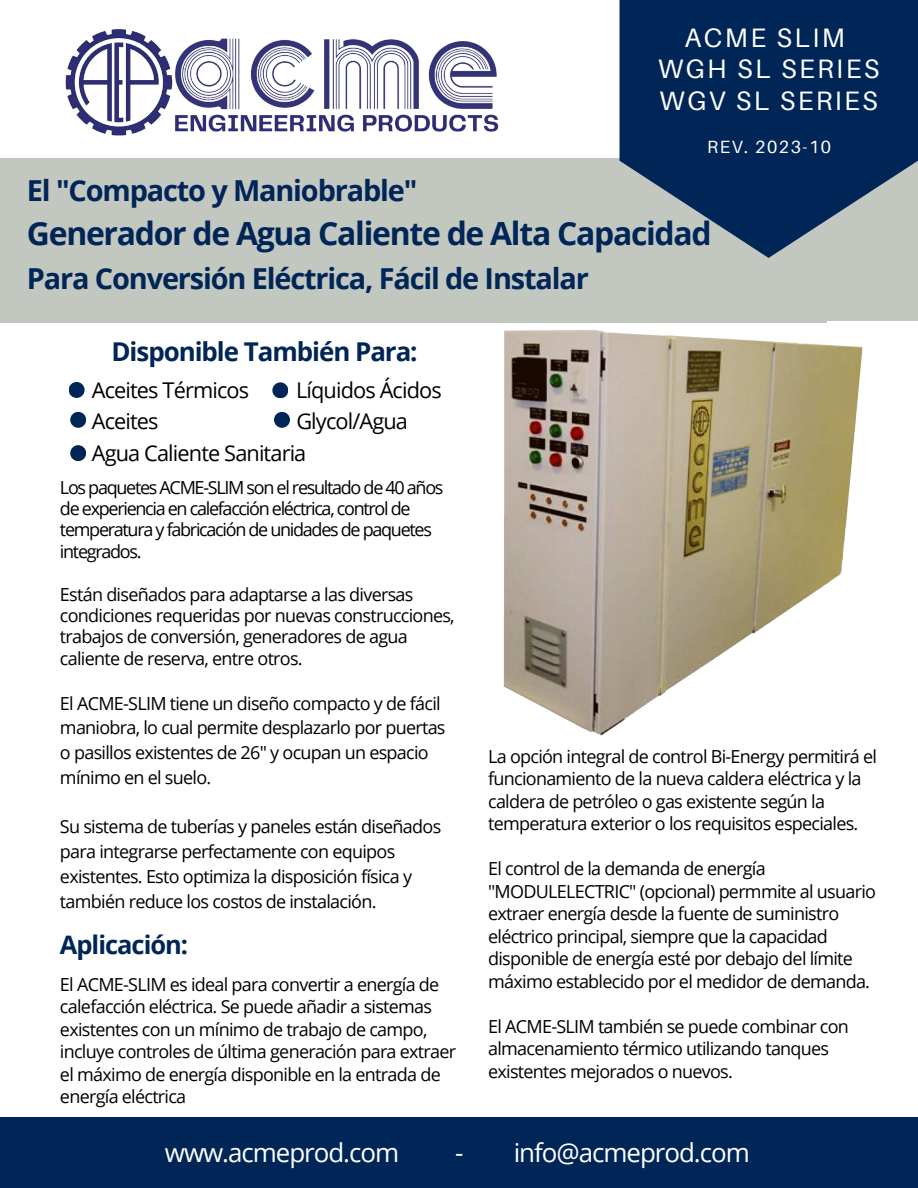
<style>
.page{position:relative;width:918px;height:1188px;background:#fff}
.page>*{position:absolute;margin:0;border:0;box-sizing:border-box;transform-origin:0 0}
.t1{font:700 31.95px "Open Sans";letter-spacing:-.04em;color:#002557}
.t2{font:700 28.95px "Open Sans";letter-spacing:-.04em;color:#002557}
.t3{font:26.7px "Aileron";letter-spacing:.09em;color:#fff}
.t4{font:25.95px "Open Sans";letter-spacing:-.04em;color:#fff}
.t5{font:700 25.95px "Open Sans";letter-spacing:-.04em;color:#002557}
.t6{font:700 25.5px "Open Sans";letter-spacing:-.04em;color:#002557}
.t7{font:21.75px "Open Sans";letter-spacing:-.04em;color:#000}
.t8{font:18px/22.5px "Open Sans";letter-spacing:-.04em;color:#000}
.t9{font:18px/21.3px "Open Sans";letter-spacing:-.07em;color:#000}
.t10{font:17.7px "Aileron";letter-spacing:.09em;color:#fff}
</style>
<div class="page">
<div style="left:0;top:1117px;width:918px;height:71px;background:#002557"></div>
<div style="left:69px;top:382px;width:16px;height:16px;background:#002557;border-radius:50%"></div>
<div style="left:70px;top:412px;width:16px;height:16px;background:#002557;border-radius:50%"></div>
<div style="left:70px;top:445px;width:16px;height:16px;background:#002557;border-radius:50%"></div>
<div style="left:272px;top:382px;width:16px;height:16px;background:#002557;border-radius:50%"></div>
<div style="left:274px;top:412px;width:16px;height:16px;background:#002557;border-radius:50%"></div>
<div style="left:0;top:159px;width:918px;height:164px;background:#c2c7bf"></div>
<div style="left:827px;top:321px;width:91px;height:165px;background:#fff"></div>
<svg style="left:620px;top:0;width:298px;height:258px;fill:#002557"></svg>
<img style="left:65px;top:29px;width:433px;height:107px">
<img style="left:503px;top:330px;width:360px;height:406px">
<p class="t3" style="left:684px;top:21px;width:162px">ACME SLIM</p>
<p class="t3" style="left:658px;top:53px;width:223px">WGH SL SERIES</p>
<p class="t3" style="left:660px;top:84px;width:220px">WGV SL SERIES</p>
<p class="t10" style="left:707px;top:136px;width:125px">REV. 2023-10</p>
<p class="t2" style="left:27px;top:170px;width:392px">El "Compacto y Maniobrable"</p>
<p class="t1" style="left:27px;top:211px;width:686px">Generador de Agua Caliente de Alta Capacidad</p>
<p class="t2" style="left:27px;top:258px;width:563px">Para Conversión Eléctrica, Fácil de Instalar</p>
<p class="t5" style="left:111px;top:333px;width:308px">Disponible También Para:</p>
<p class="t7" style="left:92px;top:374px;width:159px">Aceites Térmicos</p>
<p class="t7" style="left:296px;top:374px;width:147px">Líquidos Ácidos</p>
<p class="t7" style="left:92px;top:406px;width:68px">Aceites</p>
<p class="t7" style="left:296px;top:406px;width:113px">Glycol/Agua</p>
<p class="t7" style="left:92px;top:437px;width:216px">Agua Caliente Sanitaria</p>
<p class="t9" style="left:60px;top:476px;width:385px">Los paquetes ACME-SLIM son el resultado de 40 años de experiencia en calefacción eléctrica, control de temperatura y fabricación de unidades de paquetes integrados.</p>
<p class="t8" style="left:60px;top:583px;width:396px;line-height:21.3px">Están diseñados para adaptarse a las diversas condiciones requeridas por nuevas construcciones, trabajos de conversión, generadores de agua caliente de reserva, entre otros.</p>
<p class="t8" style="left:60px;top:690px;width:387px;line-height:24.8px">El ACME-SLIM tiene un diseño compacto y de fácil maniobra, lo cual permite desplazarlo por puertas o pasillos existentes de 26" y ocupan un espacio mínimo en el suelo.</p>
<p class="t8" style="left:60px;top:814px;width:383px;line-height:24.8px">Su sistema de tuberías y paneles están diseñados para integrarse perfectamente con equipos existentes. Esto optimiza la disposición física y también reduce los costos de instalación.</p>
<p class="t6" style="left:60px;top:927px;width:130px">Aplicación:</p>
<p class="t8" style="left:60px;top:973px;width:398px">El ACME-SLIM es ideal para convertir a energía de calefacción eléctrica. Se puede añadir a sistemas existentes con un mínimo de trabajo de campo, incluye controles de última generación para extraer el máximo de energía disponible en la entrada de energía eléctrica</p>
<p class="t8" style="left:488px;top:744px;width:390px">La opción integral de control Bi-Energy permitirá el funcionamiento de la nueva caldera eléctrica y la caldera de petróleo o gas existente según la temperatura exterior o los requisitos especiales.</p>
<p class="t8" style="left:488px;top:857px;width:389px">El control de la demanda de energía "MODULELECTRIC" (opcional) permmite al usuario extraer energía desde la fuente de suministro eléctrico principal, siempre que la capacidad disponible de energía esté por debajo del límite máximo establecido por el medidor de demanda.</p>
<p class="t8" style="left:488px;top:1014px;width:362px">El ACME-SLIM también se puede combinar con</p>
<p class="t8" style="left:488px;top:1037px;width:343px">almacenamiento térmico utilizando tanques existentes mejorados o nuevos.</p>
<p class="t4" style="left:165px;top:1134px;width:236px">www.acmeprod.com</p>
<p class="t4" style="left:455px;top:1134px;width:296px">- info@acmeprod.com</p>
</div>
